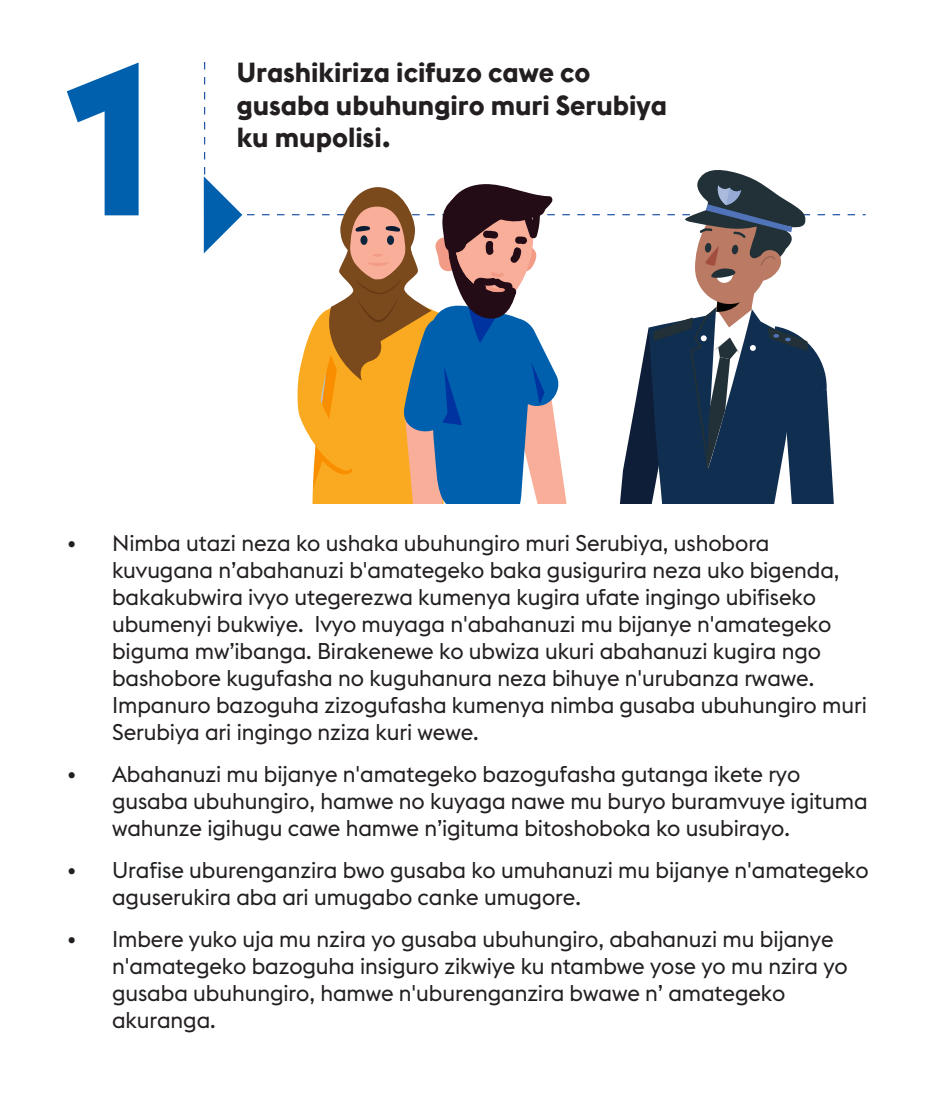
<style>
.page{position:relative;width:927px;height:1095px;background:#fff}
.page>*{position:absolute;margin:0;border:0;box-sizing:border-box;transform-origin:0 0}
.t1{font:800 200px "Albula";color:#0160ae}
.t2{font:700 27.5px/32.5px "Euclid Flex";color:#231f20}
.t3{font:22.5px/27px "Euclid Flex";letter-spacing:-.005em;color:#231f20}
</style>
<div class="page">
<svg style="left:296px;top:184px;width:284px;height:319px"></svg>
<svg style="left:620px;top:170px;width:217px;height:333px"></svg>
<svg style="left:204px;top:176px;width:38px;height:77px"></svg>
<h1 class="t1" style="left:67px;top:-37px;width:87px">1</h1>
<p class="t2" style="left:237px;top:56px;width:431px">Urashikiriza icifuzo cawe co gusaba ubuhungiro muri Serubiya ku mupolisi.</p>
<p class="t3" style="left:112px;top:529px;width:756px;text-indent:-45px">• Nimba utazi neza ko ushaka ubuhungiro muri Serubiya, ushobora kuvugana n’abahanuzi b'amategeko baka gusigurira neza uko bigenda, bakakubwira ivyo utegerezwa kumenya kugira ufate ingingo ubifiseko ubumenyi bukwiye. Ivyo muyaga n'abahanuzi mu bijanye n'amategeko biguma mw’ibanga. Birakenewe ko ubwiza ukuri abahanuzi kugira ngo bashobore kugufasha no kuguhanura neza bihuye n'urubanza rwawe.<br>Impanuro bazoguha zizogufasha kumenya nimba gusaba ubuhungiro muri Serubiya ari ingingo nziza kuri wewe.</p>
<p class="t3" style="left:112px;top:760px;width:756px;text-indent:-45px">• Abahanuzi mu bijanye n'amategeko bazogufasha gutanga ikete ryo gusaba ubuhungiro, hamwe no kuyaga nawe mu buryo buramvuye igituma wahunze igihugu cawe hamwe n’igituma bitoshoboka ko usubirayo.</p>
<p class="t3" style="left:112px;top:856px;width:757px;text-indent:-45px">• Urafise uburenganzira bwo gusaba ko umuhanuzi mu bijanye n'amategeko aguserukira aba ari umugabo canke umugore.</p>
<p class="t3" style="left:112px;top:925px;width:736px;text-indent:-45px">• Imbere yuko uja mu nzira yo gusaba ubuhungiro, abahanuzi mu bijanye n'amategeko bazoguha insiguro zikwiye ku ntambwe yose yo mu nzira yo gusaba ubuhungiro, hamwe n'uburenganzira bwawe n’ amategeko akuranga.</p>
</div>
